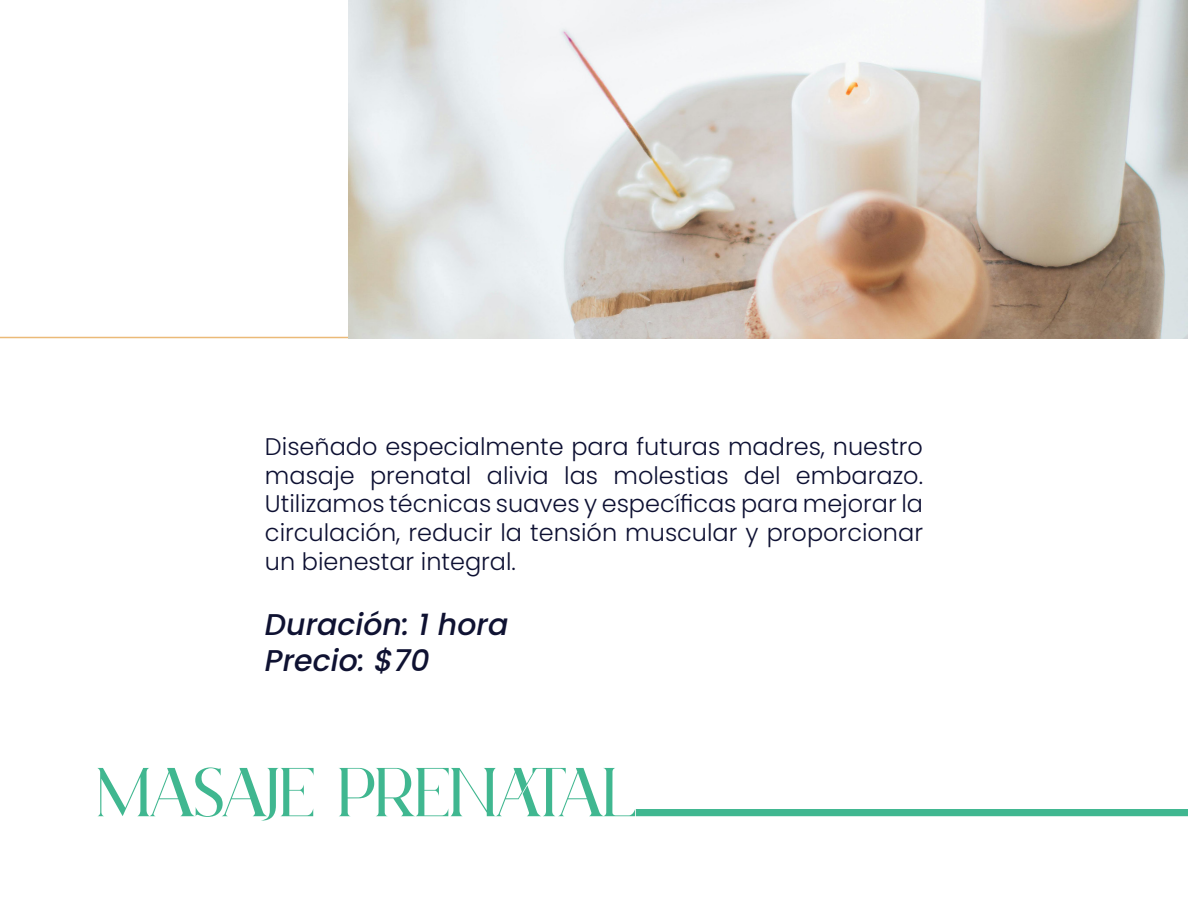
<style>
.page{position:relative;width:1188px;height:918px;background:#fff}
.page>*{position:absolute;margin:0;border:0;box-sizing:border-box;transform-origin:0 0}
.t1{font:69px "BODAR Regular";color:#40b790}
.t2{font:italic 500 30px "Poppins";color:#0f1232}
.t3{font:300 24px/28.8px "Poppins";color:#0d1032;text-align:justify}
</style>
<div class="page">
<hr style="left:0;top:337px;width:557px;height:1px;background:#ebba78">
<div style="left:636px;top:809px;width:552px;height:7px;background:#40b790"></div>
<img style="left:349px;top:0;width:839px;height:338px">
<p class="t3" style="left:265px;top:432px;width:660px">Diseñado especialmente para futuras madres, nuestro masaje prenatal alivia las molestias del embarazo.<br>Utilizamos técnicas suaves y específicas para mejorar la circulación, reducir la tensión muscular y proporcionar un bienestar integral.</p>
<p class="t2" style="left:265px;top:607px;width:245px">Duración: 1 hora</p>
<p class="t2" style="left:265px;top:643px;width:166px">Precio: $70</p>
<p class="t1" style="left:96px;top:755px;width:540px">MASAJE PRENATAL</p>
</div>
